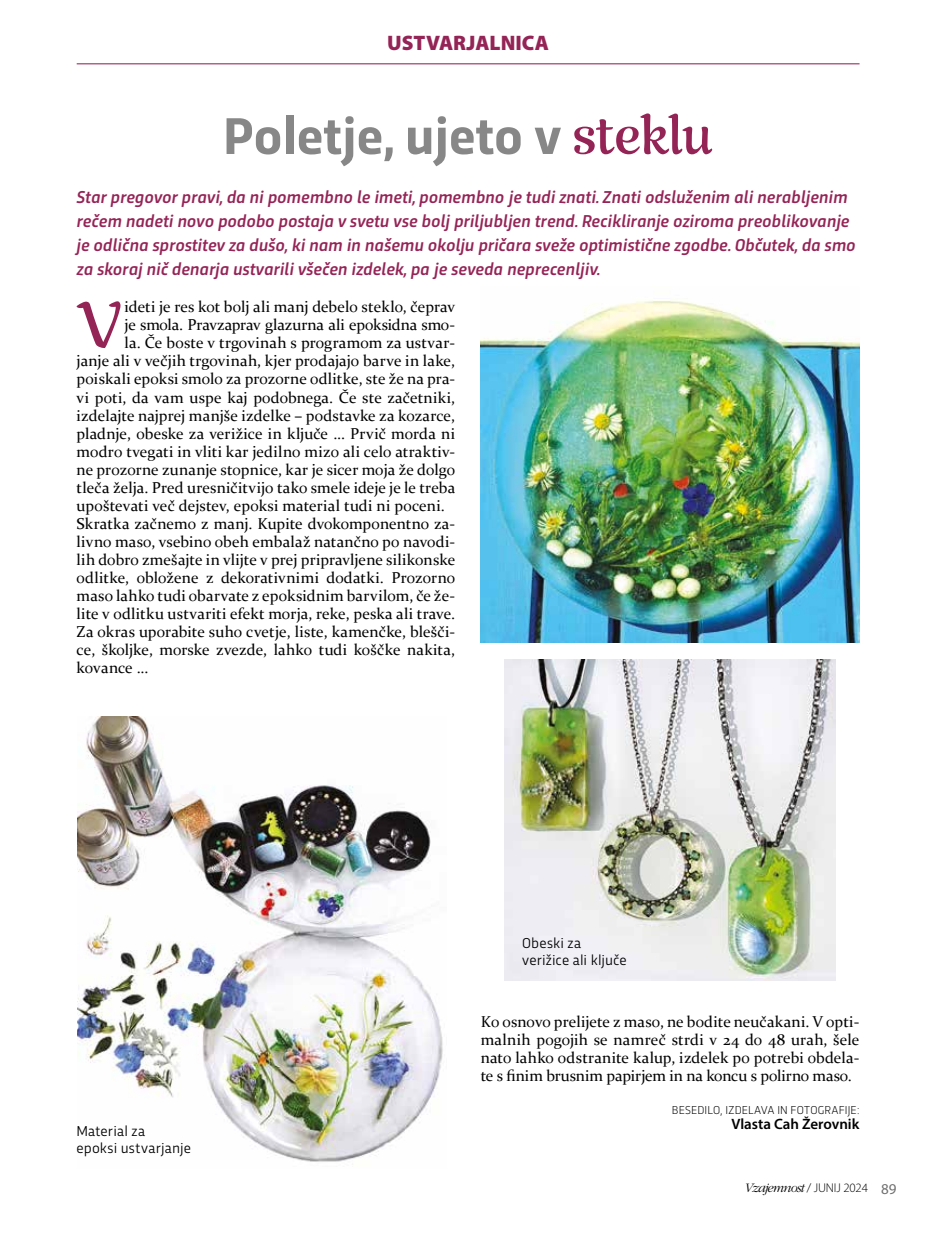
<style>
.page{position:relative;width:936px;height:1234px;background:#fff}
.page>*{position:absolute;margin:0;border:0;box-sizing:border-box;transform-origin:0 0}
.t1{font:67.35px "Rumba Std Large";color:#952456}
.t2{font:700 54px "Trasandina";color:#878787}
.t3{font:900 21px "Myriad Pro";color:#952456}
.t4{font:italic 500 18px/24px "Trasandina";color:#952456}
.t5{font:15.75px/18px "Constantia";letter-spacing:.005em;color:#000;text-align:justify}
.t6{font:15.75px "Constantia";letter-spacing:-.015em;color:#000}
.t7{font:15px/17.2px "Trasandina";letter-spacing:.01em;color:#000}
.t8{font:600 15px "Myriad Pro";color:#000}
.t9{font:italic 300 13.5px "ITC Garamond Std";letter-spacing:-.06em;color:#000}
.t10{font:300 12px "Trasandina";letter-spacing:.02em;color:#000}
.s1{font-family:"Rumba Std Large";font-weight:400;color:#952456}
.s2{font-family:"Myriad Pro";font-style:normal;font-size:12.75px}
.s3{font-family:"Myriad Pro";font-weight:400;font-style:normal;font-size:15px;color:#706f6f}
</style>
<div class="page">
<img style="left:480px;top:300px;width:379px;height:342px">
<img style="left:77px;top:716px;width:366px;height:446px">
<hr style="left:77px;top:63px;width:782px;height:1px;background:#952456">
<img style="left:504px;top:659px;width:331px;height:321px">
<h3 class="t3" style="left:387px;top:29px;width:163px">USTVARJALNICA</h3>
<h2 class="t2" style="left:223px;top:96px;width:491px">Poletje, ujeto v <span class="s1">steklu</span></h2>
<p class="t4" style="left:77px;top:183px;width:780px">Star pregovor pravi, da ni pomembno le imeti, pomembno je tudi znati. Znati odsluženim ali nerabljenim rečem nadeti novo podobo postaja v svetu vse bolj priljubljen trend. Recikliranje oziroma preoblikovanje je odlična sprostitev za dušo, ki nam in našemu okolju pričara sveže optimistične zgodbe. Občutek, da smo za skoraj nič denarja ustvarili všečen izdelek, pa je seveda neprecenljiv.</p>
<h1 class="t1" style="left:76px;top:286px;width:45px">V</h1>
<p class="t5" style="left:124px;top:297px;width:332px">ideti je res kot bolj ali manj debelo steklo, čeprav</p>
<p class="t6" style="left:124px;top:314px;width:332px">je smola. Pravzaprav glazurna ali epoksidna smo-</p>
<p class="t5" style="left:124px;top:333px;width:332px">la. Če boste v trgovinah s programom za ustvar-</p>
<p class="t5" style="left:77px;top:351px;width:380px">janje ali v večjih trgovinah, kjer prodajajo barve in lake,</p>
<p class="t5" style="left:77px;top:369px;width:380px">poiskali epoksi smolo za prozorne odlitke, ste že na pra-</p>
<p class="t5" style="left:77px;top:387px;width:380px">vi poti, da vam uspe kaj podobnega. Če ste začetniki,</p>
<p class="t5" style="left:77px;top:405px;width:380px">izdelajte najprej manjše izdelke – podstavke za kozarce,</p>
<p class="t5" style="left:77px;top:423px;width:380px">pladnje, obeske za verižice in ključe … Prvič morda ni</p>
<p class="t5" style="left:77px;top:441px;width:380px">modro tvegati in vliti kar jedilno mizo ali celo atraktiv-</p>
<p class="t5" style="left:77px;top:459px;width:380px">ne prozorne zunanje stopnice, kar je sicer moja že dolgo</p>
<p class="t5" style="left:77px;top:477px;width:380px">tleča želja. Pred uresničitvijo tako smele ideje je le treba</p>
<p class="t5" style="left:77px;top:495px;width:370px">upoštevati več dejstev, epoksi material tudi ni poceni.</p>
<p class="t5" style="left:77px;top:513px;width:380px">Skratka začnemo z manj. Kupite dvokomponentno za-</p>
<p class="t5" style="left:77px;top:531px;width:380px">livno maso, vsebino obeh embalaž natančno po navodi-</p>
<p class="t5" style="left:77px;top:549px;width:380px">lih dobro zmešajte in vlijte v prej pripravljene silikonske</p>
<p class="t5" style="left:77px;top:567px;width:380px">odlitke, obložene z dekorativnimi dodatki. Prozorno</p>
<p class="t5" style="left:77px;top:585px;width:380px">maso lahko tudi obarvate z epoksidnim barvilom, če že-</p>
<p class="t5" style="left:77px;top:603px;width:380px">lite v odlitku ustvariti efekt morja, reke, peska ali trave.</p>
<p class="t5" style="left:77px;top:621px;width:380px">Za okras uporabite suho cvetje, liste, kamenčke, blešči-</p>
<p class="t5" style="left:77px;top:639px;width:380px">ce, školjke, morske zvezde, lahko tudi koščke nakita,</p>
<p class="t5" style="left:77px;top:657px;width:73px">kovance …</p>
<p class="t7" style="left:77px;top:1120px;width:116px">Material za<br>epoksi ustvarjanje</p>
<p class="t7" style="left:522px;top:932px;width:106px">Obeski za verižice ali ključe</p>
<p class="t5" style="left:480px;top:1011px;width:380px">Ko osnovo prelijete z maso, ne bodite neučakani. V opti&shy;malnih pogojih se namreč strdi v 24 do 48 urah, šele nato lahko odstranite kalup, izdelek po potrebi obdela&shy;te s finim brusnim papirjem in na koncu s polirno maso.</p>
<p class="t10" style="left:672px;top:1101px;width:189px">BESEDILO, IZDELAVA IN FOTOGRAFIJE:</p>
<p class="t8" style="left:731px;top:1114px;width:129px">Vlasta Cah Žerovnik</p>
<p class="t9" style="left:744px;top:1180px;width:153px">Vzajemnost <span class="s2">/ JUNIJ 2024</span> <span class="s3">89</span></p>
</div>
